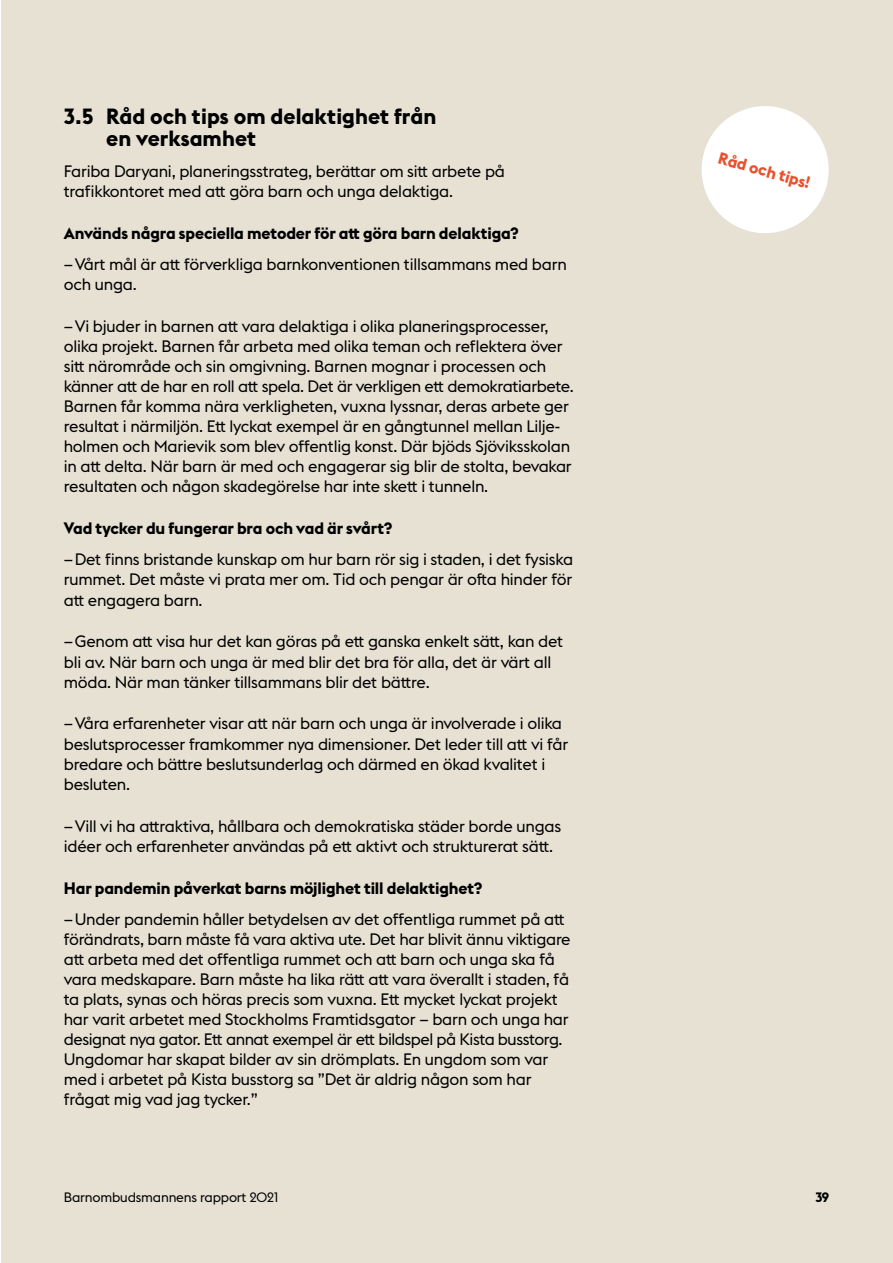
<style>
.page{position:relative;width:893px;height:1263px;background:#fff}
.page>*{position:absolute;margin:0;border:0;box-sizing:border-box;transform-origin:0 0}
.t1{font:700 21.75px/21.8px "Pbydwx Stockholm Type";color:#000}
.P_Sthlm_type{font:16.35px/20.1px "Qmmcct Stockholm Type";letter-spacing:-.015em;color:#000}
.H3_ej_TOC{font:700 16.35px "Pbydwx Stockholm Type";letter-spacing:-.01em;color:#000}
.t2{font:700 16.35px "Pbydwx Stockholm Type";color:#e9502c}
.t3{font:13.5px "Xlnddf Stockholm Type";letter-spacing:-.015em;color:#000}
.t4{font:700 13.5px "Pbydwx Stockholm Type";color:#000}
</style>
<div class="page">
<div style="left:1px;top:0;width:892px;height:1263px;background:#e7e1d4"></div>
<svg style="left:701px;top:106px;width:128px;height:127px"></svg>
<h2 class="t1" style="left:106px;top:104px;width:332px;text-indent:-43px">3.5 Råd och tips om delaktighet från en verksamhet</h2>
<p class="P_Sthlm_type" style="left:64px;top:160px;width:443px">Fariba Daryani, planeringsstrateg, berättar om sitt arbete på trafikkontoret med att göra barn och unga delaktiga.</p>
<h3 class="H3_ej_TOC" style="left:64px;top:221px;width:456px">Används några speciella metoder för att göra barn delaktiga?</h3>
<p class="P_Sthlm_type" style="left:64px;top:253px;width:505px">–Vårt mål är att förverkliga barnkonventionen tillsammans med barn och unga.</p>
<p class="P_Sthlm_type" style="left:64px;top:315px;width:512px">–Vi bjuder in barnen att vara delaktiga i olika planeringsprocesser, olika projekt. Barnen får arbeta med olika teman och reflektera över sitt närområde och sin omgivning. Barnen mognar i processen och känner att de har en roll att spela. Det är verkligen ett demokratiarbete.<br>Barnen får komma nära verkligheten, vuxna lyssnar, deras arbete ger resultat i närmiljön. Ett lyckat exempel är en gångtunnel mellan Lilje&shy;holmen och Marievik som blev offentlig konst. Där bjöds Sjöviksskolan in att delta. När barn är med och engagerar sig blir de stolta, bevakar resultaten och någon skadegörelse har inte skett i tunneln.</p>
<h3 class="H3_ej_TOC" style="left:64px;top:517px;width:330px">Vad tycker du fungerar bra och vad är svårt?</h3>
<p class="P_Sthlm_type" style="left:64px;top:549px;width:511px;text-align:justify">–Det finns bristande kunskap om hur barn rör sig i staden, i det fysiska rummet. Det måste vi prata mer om. Tid och pengar är ofta hinder för att engagera barn.</p>
<p class="P_Sthlm_type" style="left:64px;top:631px;width:501px">–Genom att visa hur det kan göras på ett ganska enkelt sätt, kan det bli av. När barn och unga är med blir det bra för alla, det är värt all möda. När man tänker tillsammans blir det bättre.</p>
<p class="P_Sthlm_type" style="left:64px;top:713px;width:506px">–Våra erfarenheter visar att när barn och unga är involverade i olika beslutsprocesser framkommer nya dimensioner. Det leder till att vi får bredare och bättre beslutsunderlag och därmed en ökad kvalitet i besluten.</p>
<p class="P_Sthlm_type" style="left:64px;top:815px;width:499px">–Vill vi ha attraktiva, hållbara och demokratiska städer borde ungas idéer och erfarenheter användas på ett aktivt och strukturerat sätt.</p>
<h3 class="H3_ej_TOC" style="left:64px;top:876px;width:420px">Har pandemin påverkat barns möjlighet till delaktighet?</h3>
<p class="P_Sthlm_type" style="left:64px;top:908px;width:508px">–Under pandemin håller betydelsen av det offentliga rummet på att förändrats, barn måste få vara aktiva ute. Det har blivit ännu viktigare att arbeta med det offentliga rummet och att barn och unga ska få vara medskapare. Barn måste ha lika rätt att vara överallt i staden, få ta plats, synas och höras precis som vuxna. Ett mycket lyckat projekt har varit arbetet med Stockholms Framtidsgator – barn och unga har designat nya gator. Ett annat exempel är ett bildspel på Kista busstorg.<br>Ungdomar har skapat bilder av sin drömplats. En ungdom som var med i arbetet på Kista busstorg sa ”Det är aldrig någon som har frågat mig vad jag tycker.”</p>
<p class="t2" style="left:722px;top:147px;width:96px;rotate:15deg">Råd och tips!</p>
<p class="t3" style="left:64px;top:1188px;width:216px">Barnombudsmannens rapport 2021</p>
<p class="t4" style="left:815px;top:1187px;width:15px">39</p>
</div>
